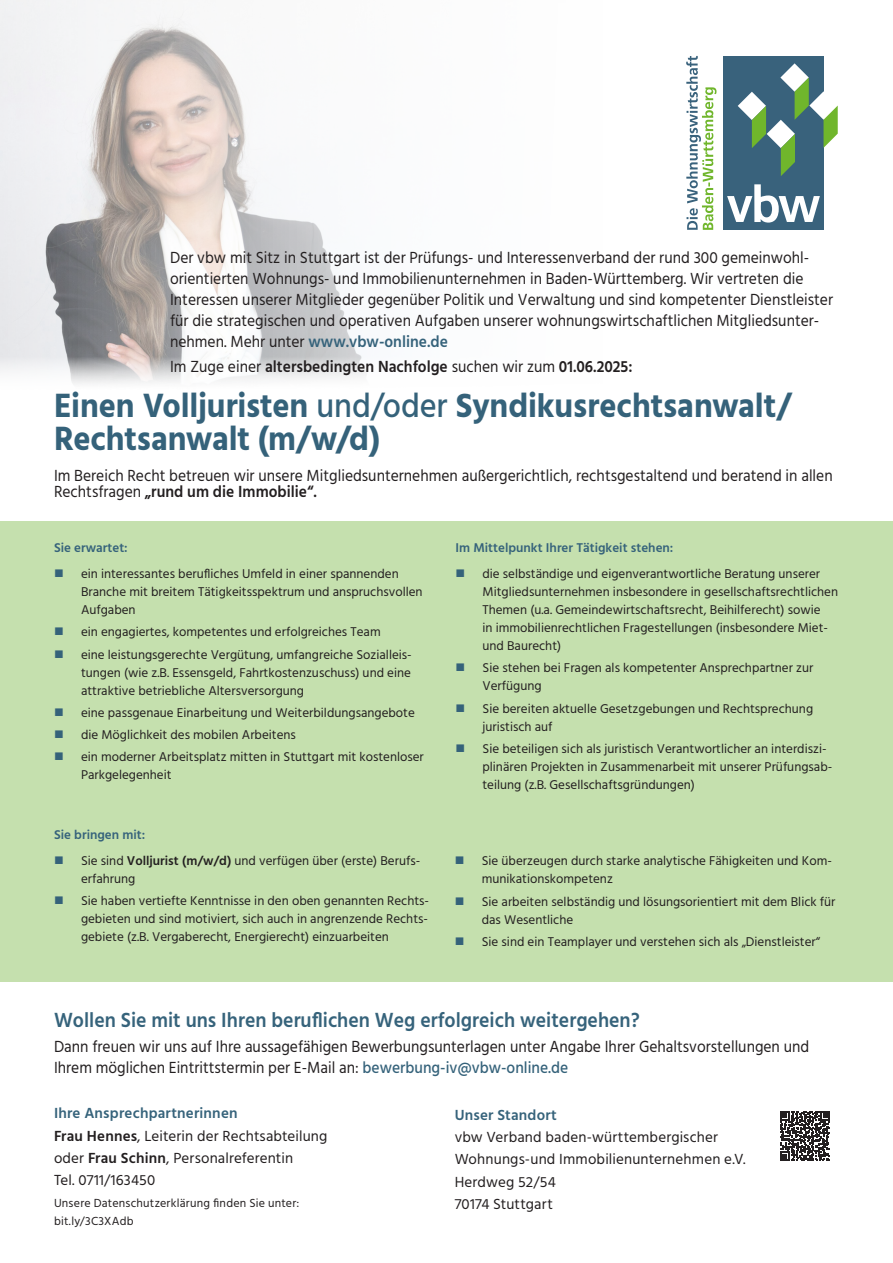
<style>
.page{position:relative;width:893px;height:1263px;background:#fff}
.page>*{position:absolute;margin:0;border:0;box-sizing:border-box;transform-origin:0 0}
.t1{font:700 34.5px "Hind";letter-spacing:-.005em;color:#35627a;scale:.94 1}
.t2{font:600 21px "Hind";color:#36637b;scale:.94 1}
.t3{font:16.5px/21px "Hind";color:#231f20;scale:.94 1}
.t4{font:600 16.5px "Hind";color:#231f20;scale:.94 1}
.t5{font:15px "Hind";letter-spacing:.01em;color:#231f20}
.t6{font:600 15px "Hind";letter-spacing:.015em;color:#36637b}
.t7{font:13.05px/18px "Hind";color:#231f20}
.t8{font:600 13.05px "Hind";color:#36637b}
.t9{font:12px/18px "Hind";letter-spacing:.02em;color:#231f20}
.s1{font-weight:600;color:#36637b}
.s2{font-weight:400}
.s3{font-weight:500}
.s4{font-weight:600}
.s5{font-weight:500;color:#36637b}
</style>
<div class="page">
<img style="left:0;top:0;width:367px;height:384px">
<div style="left:723px;top:56px;width:100px;height:174px;background:#39627c"></div>
<svg style="left:738px;top:63px;width:100px;height:113px"></svg>
<svg style="left:727px;top:184px;width:93px;height:39px"></svg>
<svg style="left:686px;top:56px;width:30px;height:174px"></svg>
<div style="left:0;top:521px;width:893px;height:461px;background:#c5e0ae"></div>
<svg style="left:780px;top:1111px;width:50px;height:50px"></svg>
<p class="t3" style="left:170px;top:248px;width:707px">Der vbw mit Sitz in Stuttgart ist der Prüfungs- und Interessenverband der rund 300 gemeinwohl&shy;orientierten Wohnungs- und Immobilienunternehmen in Baden-Württemberg. Wir vertreten die Interessen unserer Mitglieder gegenüber Politik und Verwaltung und sind kompetenter Dienstleister für die strategischen und operativen Aufgaben unserer wohnungswirtschaftlichen Mitgliedsunter&shy;nehmen. Mehr unter <span class="s1">www.vbw-online.de</span></p>
<p class="t4" style="left:170px;top:355px;width:493px"><span class="s2">Im Zuge einer</span> altersbedingten Nachfolge <span class="s2">suchen wir zum</span> 01.06.2025:</p>
<p class="t1" style="left:54px;top:385px;width:786px">Einen Volljuristen <span class="s3">und/oder</span> Syndikusrechtsanwalt/</p>
<p class="t1" style="left:54px;top:418px;width:348px">Rechtsanwalt (m/w/d)</p>
<p class="t3" style="left:54px;top:468px;width:830px;line-height:16.5px">Im Bereich Recht betreuen wir unsere Mitgliedsunternehmen außergerichtlich, rechtsgestaltend und beratend in allen<br>Rechtsfragen <span class="s4">„rund um die Immobilie“.</span></p>
<p class="t8" style="left:54px;top:538px;width:75px">Sie erwartet:</p>
<p class="t7" style="left:81px;top:565px;width:343px">ein interessantes berufliches Umfeld in einer spannenden<br>Branche mit breitem Tätigkeitsspektrum und anspruchsvollen<br>Aufgaben</p>
<p class="t7" style="left:81px;top:624px;width:301px">ein engagiertes, kompetentes und erfolgreiches Team</p>
<p class="t7" style="left:81px;top:646px;width:332px;text-align:justify">eine leistungsgerechte Vergütung, umfangreiche Sozialleis&shy;tungen (wie z.B. Essensgeld, Fahrtkostenzuschuss) und eine attraktive betriebliche Altersversorgung</p>
<p class="t7" style="left:81px;top:704px;width:335px">eine passgenaue Einarbeitung und Weiterbildungsangebote</p>
<p class="t7" style="left:81px;top:726px;width:216px">die Möglichkeit des mobilen Arbeitens</p>
<p class="t7" style="left:81px;top:749px;width:344px">ein moderner Arbeitsplatz mitten in Stuttgart mit kostenloser<br>Parkgelegenheit</p>
<p class="t8" style="left:54px;top:825px;width:93px">Sie bringen mit:</p>
<p class="t7" style="left:81px;top:852px;width:341px">Sie sind <span class="s4">Volljurist (m/w/d)</span> und verfügen über (erste) Berufs&shy;erfahrung</p>
<p class="t7" style="left:81px;top:893px;width:350px;text-align:justify">Sie haben vertiefte Kenntnisse in den oben genannten Rechts&shy;gebieten und sind motiviert, sich auch in angrenzende Rechts&shy;gebiete (z.B. Vergaberecht, Energierecht) einzuarbeiten</p>
<p class="t8" style="left:455px;top:538px;width:219px">Im Mittelpunkt Ihrer Tätigkeit stehen:</p>
<p class="t7" style="left:482px;top:565px;width:357px">die selbständige und eigenverantwortliche Beratung unserer Mitgliedsunternehmen insbesondere in gesellschaftsrechtlichen Themen (u.a. Gemeindewirtschaftsrecht, Beihilferecht) sowie<br>in immobilienrechtlichen Fragestellungen (insbesondere Miet&shy;und Baurecht)</p>
<p class="t7" style="left:482px;top:660px;width:332px">Sie stehen bei Fragen als kompetenter Ansprechpartner zur<br>Verfügung</p>
<p class="t7" style="left:482px;top:700px;width:332px">Sie bereiten aktuelle Gesetzgebungen und Rechtsprechung juristisch auf</p>
<p class="t7" style="left:482px;top:740px;width:351px">Sie beteiligen sich als juristisch Verantwortlicher an interdiszi&shy;plinären Projekten in Zusammenarbeit mit unserer Prüfungsab&shy;teilung (z.B. Gesellschaftsgründungen)</p>
<p class="t7" style="left:482px;top:852px;width:352px">Sie überzeugen durch starke analytische Fähigkeiten und Kom&shy;munikationskompetenz</p>
<p class="t7" style="left:482px;top:893px;width:355px">Sie arbeiten selbständig und lösungsorientiert mit dem Blick für das Wesentliche</p>
<p class="t7" style="left:482px;top:933px;width:340px">Sie sind ein Teamplayer und verstehen sich als „Dienstleister“</p>
<p class="t2" style="left:54px;top:1005px;width:625px">Wollen Sie mit uns Ihren beruflichen Weg erfolgreich weitergehen?</p>
<p class="t3" style="left:54px;top:1037px;width:805px">Dann freuen wir uns auf Ihre aussagefähigen Bewerbungsunterlagen unter Angabe Ihrer Gehaltsvorstellungen und<br>Ihrem möglichen Eintrittstermin per E-Mail an: <span class="s5">bewerbung-iv@vbw-online.de</span></p>
<p class="t6" style="left:54px;top:1103px;width:185px">Ihre Ansprechpartnerinnen</p>
<p class="t5" style="left:54px;top:1125px;width:275px"><span class="s4">Frau Hennes</span>, Leiterin der Rechtsabteilung</p>
<p class="t5" style="left:54px;top:1148px;width:241px">oder <span class="s4">Frau Schinn</span>, Personalreferentin</p>
<p class="t5" style="left:54px;top:1170px;width:103px">Tel. 0711/163450</p>
<p class="t9" style="left:54px;top:1195px;width:247px">Unsere Datenschutzerklärung finden Sie unter: bit.ly/3C3XAdb</p>
<p class="t6" style="left:455px;top:1104px;width:104px">Unser Standort</p>
<p class="t5" style="left:455px;top:1127px;width:265px">vbw Verband baden-württembergischer</p>
<p class="t5" style="left:455px;top:1149px;width:292px">Wohnungs-und Immobilienunternehmen e.V.</p>
<p class="t5" style="left:455px;top:1172px;width:103px">Herdweg 52/54</p>
<p class="t5" style="left:455px;top:1194px;width:100px">70174 Stuttgart</p>
</div>
